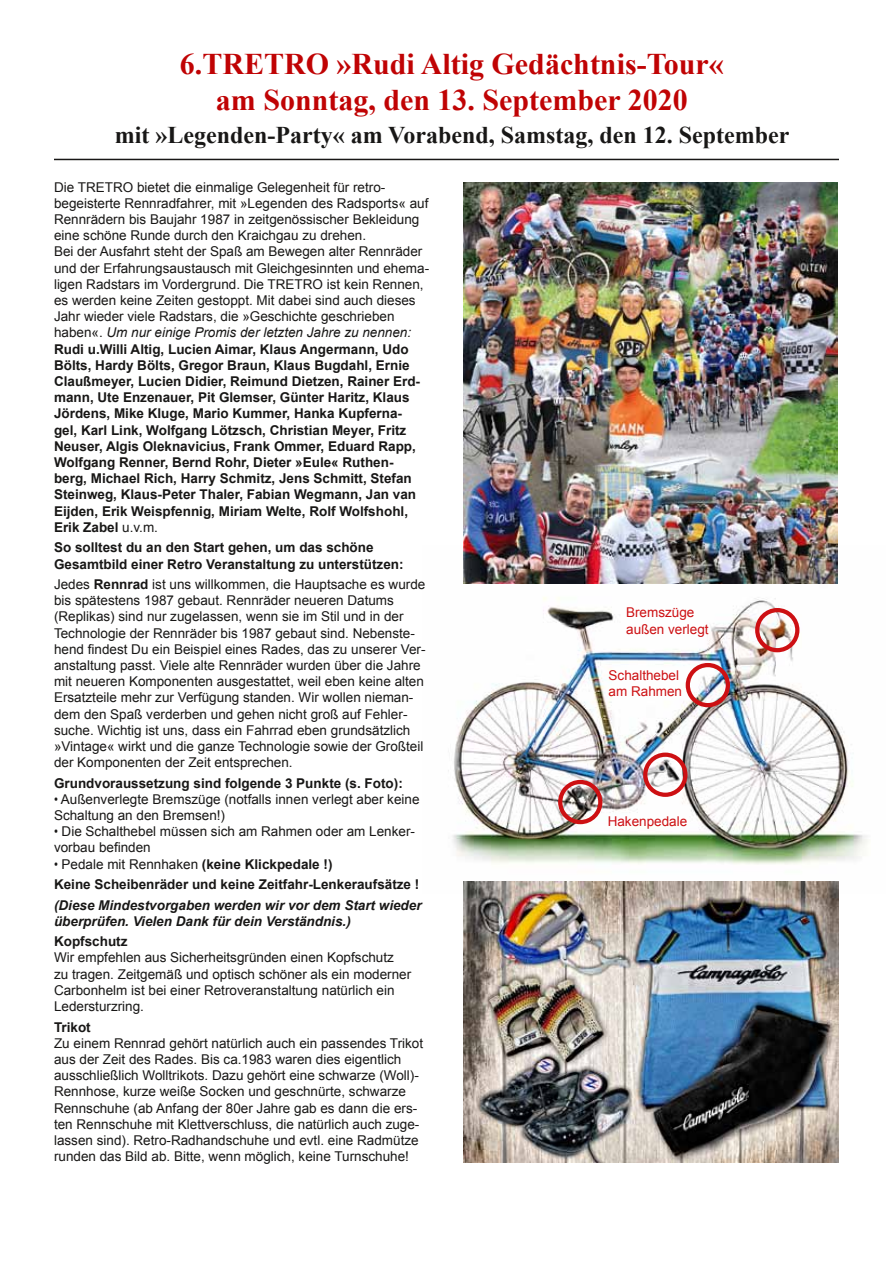
<style>
.page{position:relative;width:893px;height:1263px;background:#fff}
.page>*{position:absolute;margin:0;border:0;box-sizing:border-box;transform-origin:0 0}
.t1{font:700 30px/36px "Times New Roman";color:#c00304;text-align:center}
.t2{font:700 24px "Times New Roman";color:#181716}
.t3{font:13.5px/16.2px "Arial";color:#181716}
.t4{font:700 13.5px/16.2px "Arial";color:#181716}
.t5{font:italic 700 13.5px/16.2px "Arial";color:#181716}
.t6{font:13.5px/16.2px "Arial";color:#cd1013}
.s1{font-weight:400}
.s2{font-weight:400;font-style:italic}
.s3{font-weight:700}
.s4{font-family:"Arial Narrow"}
.s5{font-family:"Arial Narrow";font-weight:400}
</style>
<div class="page">
<img style="left:448px;top:597px;width:420px;height:268px">
<div style="left:755px;top:608px;width:44px;height:44px;border:4px solid #cd1013;border-radius:50%"></div>
<div style="left:686px;top:663px;width:44px;height:44px;border:4px solid #cd1013;border-radius:50%"></div>
<div style="left:643px;top:752px;width:44px;height:45px;border:4px solid #cd1013;border-radius:50%"></div>
<div style="left:558px;top:780px;width:44px;height:44px;border:4px solid #cd1013;border-radius:50%"></div>
<img style="left:463px;top:881px;width:376px;height:281px">
<img style="left:463px;top:182px;width:375px;height:402px">
<hr style="left:54px;top:159px;width:785px;height:1px;background:#181716">
<h1 class="t1" style="left:180px;top:46px;width:545px">6.TRETRO »Rudi Altig Gedächtnis-Tour« am Sonntag, den 13. September 2020</h1>
<h2 class="t2" style="left:115px;top:119px;width:676px">mit »Legenden-Party« am Vorabend, Samstag, den 12. September</h2>
<p class="t4" style="left:54px;top:179px;width:377px"><span class="s1">Die TRETRO bietet die einmalige Gelegenheit für retro&shy;begeisterte Rennradfahrer, mit »Legenden des Radsports« auf Rennrädern bis Baujahr 1987 in zeitgenössischer Bekleidung eine schöne Runde durch den Kraichgau zu drehen.<br>Bei der Ausfahrt steht der Spaß am Bewegen alter Rennräder und der Erfahrungsaustausch mit Gleichgesinnten und ehema&shy;ligen Radstars im Vordergrund. Die TRETRO ist kein Rennen, es werden keine Zeiten gestoppt. Mit dabei sind auch dieses Jahr wieder viele Radstars, die »Geschichte geschrieben haben«.</span> <span class="s2">Um nur einige Promis der letzten Jahre zu nennen:<br></span>Rudi u.Willi Altig, Lucien Aimar, Klaus Angermann, Udo Bölts, Hardy Bölts, Gregor Braun, Klaus Bugdahl, Ernie Claußmeyer, Lucien Didier, Reimund Dietzen, Rainer Erd&shy;mann, Ute Enzenauer, Pit Glemser, Günter Haritz, Klaus Jördens, Mike Kluge, Mario Kummer, Hanka Kupferna-<br>gel, Karl Link, Wolfgang Lötzsch, Christian Meyer, Fritz Neuser, Algis Oleknavicius, Frank Ommer, Eduard Rapp, Wolfgang Renner, Bernd Rohr, Dieter »Eule« Ruthen&shy;berg, Michael Rich, Harry Schmitz, Jens Schmitt, Stefan Steinweg, Klaus-Peter Thaler, Fabian Wegmann, Jan van Eijden, Erik Weispfennig, Miriam Welte, Rolf Wolfshohl, Erik Zabel <span class="s1">u.v.m.</span></p>
<p class="t4" style="left:54px;top:540px;width:351px">So solltest du an den Start gehen, um das schöne<br>Gesamtbild einer Retro Veranstaltung zu unterstützen:</p>
<p class="t3" style="left:54px;top:576px;width:373px">Jedes <span class="s3">Rennrad</span> ist uns willkommen, die Hauptsache es wurde bis spätestens 1987 gebaut. Rennräder neueren Datums (Replikas) sind nur zugelassen, wenn sie im Stil und in der Technologie der Rennräder bis 1987 gebaut sind. Nebenste&shy;hend findest Du ein Beispiel eines Rades, das zu unserer Ver&shy;anstaltung passt. Viele alte Rennräder wurden über die Jahre mit neueren Komponenten ausgestattet, weil eben keine alten Ersatzteile mehr zur Verfügung standen. Wir wollen nieman&shy;dem den Spaß verderben und gehen nicht groß auf Fehler&shy;suche. Wichtig ist uns, dass ein Fahrrad eben grundsätzlich »Vintage« wirkt und die ganze Technologie sowie der Großteil der Komponenten der Zeit entsprechen.</p>
<p class="t4" style="left:54px;top:775px;width:350px">Grundvoraussetzung sind folgende 3 Punkte (s. Foto):</p>
<p class="t3" style="left:54px;top:791px;width:367px"><span class="s4">•</span> Außenverlegte Bremszüge (notfalls innen verlegt aber keine<br>Schaltung an den Bremsen!)</p>
<p class="t3" style="left:54px;top:823px;width:363px"><span class="s4">•</span> Die Schalthebel müssen sich am Rahmen oder am Lenker&shy;vorbau befinden</p>
<p class="t4" style="left:54px;top:854px;width:367px;line-height:20.4px"><span class="s5">•</span> <span class="s1">Pedale mit Rennhaken</span> (keine Klickpedale !)<br>Keine Scheibenräder und keine Zeitfahr-Lenkeraufsätze !</p>
<p class="t5" style="left:54px;top:897px;width:369px">(Diese Mindestvorgaben werden wir vor dem Start wieder überprüfen. Vielen Dank für dein Verständnis.)</p>
<p class="t4" style="left:54px;top:934px;width:75px">Kopfschutz</p>
<p class="t3" style="left:54px;top:950px;width:359px">Wir empfehlen aus Sicherheitsgründen einen Kopfschutz zu tragen. Zeitgemäß und optisch schöner als ein moderner Carbonhelm ist bei einer Retroveranstaltung natürlich ein Ledersturzring.</p>
<p class="t4" style="left:54px;top:1019px;width:38px">Trikot</p>
<p class="t3" style="left:54px;top:1035px;width:371px">Zu einem Rennrad gehört natürlich auch ein passendes Trikot aus der Zeit des Rades. Bis ca.1983 waren dies eigentlich ausschließlich Wolltrikots. Dazu gehört eine schwarze (Woll)- Rennhose, kurze weiße Socken und geschnürte, schwarze Rennschuhe (ab Anfang der 80er Jahre gab es dann die ers&shy;ten Rennschuhe mit Klettverschluss, die natürlich auch zuge&shy;lassen sind). Retro-Radhandschuhe und evtl. eine Radmütze runden das Bild ab. Bitte, wenn möglich, keine Turnschuhe!</p>
<p class="t6" style="left:626px;top:605px;width:84px">Bremszüge außen verlegt</p>
<p class="t6" style="left:609px;top:667px;width:75px">Schalthebel am Rahmen</p>
<p class="t6" style="left:608px;top:814px;width:81px">Hakenpedale</p>
</div>
